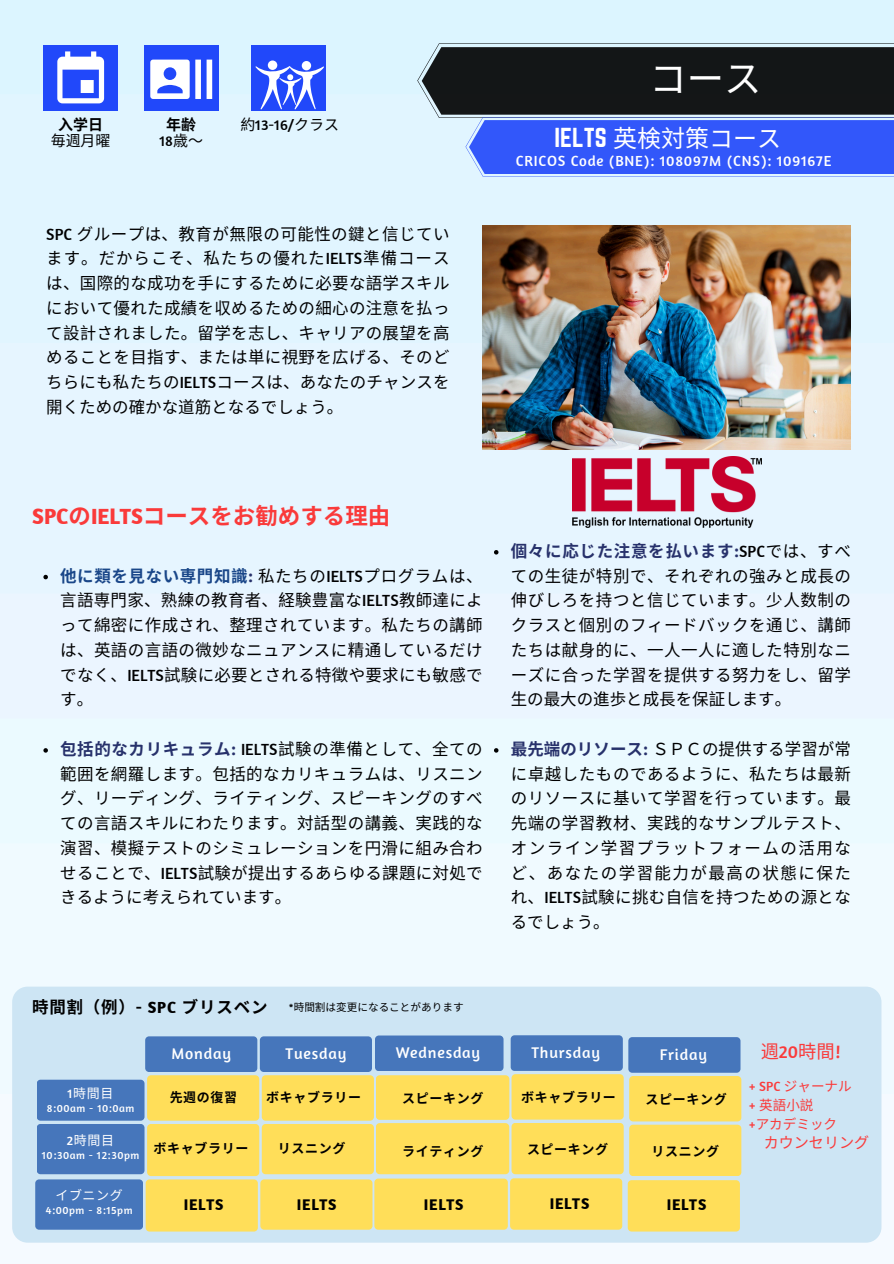
<style>
.page{position:relative;width:894px;height:1264px;background:#fff}
.page>*{position:absolute;margin:0;border:0;box-sizing:border-box;transform-origin:0 0}
.t1{font:37.35px "Noto Sans CJ Ksc";color:#fff}
.t2{font:24px "Noto Sans CJ Ksc";color:#fff}
.t3{font:700 22.5px "Noto Sans CJ Ksc";color:#fa3a3a}
.t4{font:18.3px "Noto Sans CJ Ksc";color:#fa3a3a}
.t5{font:16.5px/24.8px "Noto Sans CJ Ksc";letter-spacing:.02em;color:#000;text-align:justify}
.t6{font:700 16.5px "Noto Sans CJ Ksc";letter-spacing:.05em;color:#000}
.t7{font:15.9px "Amaranth";letter-spacing:.05em;color:#fff}
.t8{font:700 15.75px "Amaranth";letter-spacing:.05em;color:#000}
.t9{font:15px "Amaranth";letter-spacing:.05em;color:#fff}
.t10{font:15px "Amaranth";color:#000}
.t11{font:15px "Noto Sans CJ Ksc";color:#fa3a3a}
.t12{font:700 15px "Noto Sans CJ Ksc";color:#000}
.t13{font:15px "Noto Sans CJ Ksc";color:#000}
.t14{font:13.5px "Noto Sans CJ Ksc";color:#fa3a3a}
.t15{font:700 12.9px "Noto Sans CJ Ksc";letter-spacing:.05em;color:#000}
.t16{font:12.9px "Noto Sans CJ Ksc";letter-spacing:.05em;color:#fff}
.t17{font:10.95px "Amaranth";letter-spacing:.05em;color:#fff}
.t18{font:10.65px "Noto Sans CJ Ksc";color:#000}
.s1{font-family:"Noto Sans CJ Ksc"}
.s2{font-family:"Amaranth"}
.s3{font-family:"Norwester"}
.s4{font-weight:700;color:#1a4789}
.s5{font-family:"Amaranth";font-weight:700;color:#27316b}
.s6{font-weight:700;color:#27316b}
</style>
<div class="page">
<img style="left:0;top:0;width:893px;height:1243px">
<svg style="left:372px;top:40px;width:521px;height:137px;background:#4d5f96"></svg>
<div style="left:43px;top:45px;width:75px;height:66px;background:#2148fa"></div>
<div style="left:144px;top:45px;width:74px;height:66px;background:#2148fa"></div>
<div style="left:251px;top:45px;width:74px;height:66px;background:#2148fa"></div>
<div style="left:268px;top:60px;width:9px;height:10px;background:#fff;border-radius:50%"></div>
<div style="left:301px;top:61px;width:10px;height:9px;background:#fff;border-radius:50%"></div>
<svg style="left:255px;top:66px;width:69px;height:44px"></svg>
<svg style="left:57px;top:51px;width:47px;height:52px"></svg>
<svg style="left:150px;top:60px;width:62px;height:39px"></svg>
<img style="left:482px;top:225px;width:368px;height:224px">
<img style="left:572px;top:457px;width:189px;height:71px">
<svg style="left:43px;top:575px;width:5px;height:4px"></svg>
<svg style="left:43px;top:748px;width:5px;height:4px"></svg>
<svg style="left:494px;top:550px;width:4px;height:4px"></svg>
<svg style="left:494px;top:748px;width:4px;height:4px"></svg>
<div style="left:12px;top:986px;width:869px;height:256px;background:#cde5f4;border-radius:15px"></div>
<div style="left:37px;top:1079px;width:107px;height:41px;background:#4676bb;border-radius:4px"></div>
<div style="left:145px;top:1036px;width:112px;height:35px;background:#4676bb;border-radius:4px"></div>
<div style="left:147px;top:1075px;width:112px;height:45px;background:#ffde59;border-radius:4px"></div>
<div style="left:37px;top:1123px;width:107px;height:51px;background:#4676bb;border-radius:4px"></div>
<div style="left:147px;top:1123px;width:112px;height:53px;background:#ffde59;border-radius:4px"></div>
<div style="left:260px;top:1036px;width:112px;height:35px;background:#4676bb;border-radius:4px"></div>
<div style="left:262px;top:1075px;width:112px;height:45px;background:#ffde59;border-radius:4px"></div>
<div style="left:262px;top:1123px;width:112px;height:51px;background:#ffde59;border-radius:4px"></div>
<div style="left:375px;top:1035px;width:128px;height:36px;background:#4676bb;border-radius:4px"></div>
<div style="left:376px;top:1075px;width:133px;height:44px;background:#ffde59;border-radius:4px"></div>
<div style="left:376px;top:1123px;width:133px;height:51px;background:#ffde59;border-radius:4px"></div>
<div style="left:510px;top:1035px;width:112px;height:35px;background:#4676bb;border-radius:4px"></div>
<div style="left:511px;top:1074px;width:112px;height:45px;background:#ffde59;border-radius:4px"></div>
<div style="left:511px;top:1122px;width:112px;height:52px;background:#ffde59;border-radius:4px"></div>
<div style="left:35px;top:1179px;width:108px;height:50px;background:#4676bb;border-radius:4px"></div>
<div style="left:146px;top:1179px;width:112px;height:52px;background:#ffde59;border-radius:4px"></div>
<div style="left:260px;top:1179px;width:112px;height:50px;background:#ffde59;border-radius:4px"></div>
<div style="left:374px;top:1178px;width:133px;height:51px;background:#ffde59;border-radius:4px"></div>
<div style="left:510px;top:1178px;width:112px;height:51px;background:#ffde59;border-radius:4px"></div>
<div style="left:628px;top:1037px;width:112px;height:35px;background:#4676bb;border-radius:4px"></div>
<div style="left:629px;top:1075px;width:112px;height:46px;background:#ffde59;border-radius:4px"></div>
<div style="left:629px;top:1124px;width:112px;height:52px;background:#ffde59;border-radius:4px"></div>
<div style="left:627px;top:1180px;width:112px;height:51px;background:#ffde59;border-radius:4px"></div>
<p class="t12" style="left:58px;top:112px;width:42px">入学日</p>
<h3 class="t13" style="left:51px;top:128px;width:61px">毎週月曜</h3>
<p class="t12" style="left:166px;top:112px;width:31px">年齢</p>
<h4 class="t10" style="left:159px;top:131px;width:44px">18<span class="s1">歳～</span></h4>
<p class="t10" style="left:240px;top:115px;width:100px"><span class="s1">約</span>13-16/<span class="s1">クラス</span></p>
<h2 class="t5" style="left:46px;top:220px;width:404px;text-align:left"><span class="s2">SPC</span> グループは、教育が無限の可能性の鍵と信じています。だからこそ、私たちの優れた<span class="s2">IELTS</span>準備コースは、国際的な成功を手にするために必要な語学スキルにおいて優れた成績を収めるための細心の注意を払って設計されました。留学を志し、キャリアの展望を高めることを目指す、または単に視野を広げる、そのどちらにも私たちの<span class="s2">IELTS</span>コースは、あなたのチャンスを開くための確かな道筋となるでしょう。</h2>
<p class="t1" style="left:649px;top:49px;width:114px">コース</p>
<h1 class="t2" style="left:554px;top:119px;width:228px"><span class="s3">IELTS</span> 英検対策コース</h1>
<p class="t9" style="left:516px;top:151px;width:317px">CRICOS Code (BNE): 108097M (CNS): 109167E</p>
<p class="t3" style="left:32px;top:498px;width:359px"><span class="s2">SPC</span>の<span class="s2">IELTS</span>コースをお勧めする理由</p>
<p class="t5" style="left:60px;top:562px;width:424px"><span class="s4">他に類を見ない専門知識</span><span class="s5">:</span> 私たちの<span class="s2">IELTS</span>プログラムは、言語専門家、熟練の教育者、経験豊富な<span class="s2">IELTS</span>教師達によって綿密に作成され、整理されています。私たちの講師は、英語の言語の微妙なニュアンスに精通しているだけでなく、<span class="s2">IELTS</span>試験に必要とされる特徴や要求にも敏感です。</p>
<p class="t5" style="left:60px;top:735px;width:424px"><span class="s6">包括的なカリキュラム</span><span class="s5">:</span> <span class="s2">IELTS</span>試験の準備として、全ての範囲を網羅します。包括的なカリキュラムは、リスニング、リーディング、ライティング、スピーキングのすべての言語スキルにわたります。対話型の講義、実践的な演習、模擬テストのシミュレーションを円滑に組み合わせることで、<span class="s2">IELTS</span>試験が提出するあらゆる課題に対処できるように考えられています。</p>
<p class="t5" style="left:510px;top:537px;width:341px"><span class="s6">個々に応じた注意を払います</span><span class="s5">:</span><span class="s2">SPC</span>では、すべての生徒が特別で、それぞれの強みと成長の伸びしろを持つと信じています。少人数制のクラスと個別のフィードバックを通じ、講師たちは献身的に、一人一人に適した特別なニーズに合った学習を提供する努力をし、留学生の最大の進歩と成長を保証します。</p>
<p class="t5" style="left:510px;top:735px;width:341px"><span class="s6">最先端のリソース</span><span class="s5">:</span> ＳＰＣの提供する学習が常に卓越したものであるように、私たちは最新のリソースに基いて学習を行っています。最先端の学習教材、実践的なサンプルテスト、オンライン学習プラットフォームの活用など、あなたの学習能力が最高の状態に保たれ、<span class="s2">IELTS</span>試験に挑む自信を持つための源となるでしょう。</p>
<p class="t6" style="left:32px;top:994px;width:237px">時間割（例）<span class="s2">- SPC</span> ブリスベン</p>
<p class="t18" style="left:289px;top:998px;width:176px"><span class="s2">*</span>時間割は変更になることがあります</p>
<p class="t7" style="left:171px;top:1043px;width:61px">Monday</p>
<p class="t16" style="left:68px;top:1083px;width:43px"><span class="s2">1</span>時間目</p>
<h6 class="t17" style="left:47px;top:1101px;width:89px">8:00am - 10:0am</h6>
<p class="t7" style="left:395px;top:1042px;width:86px">Wednesday</p>
<p class="t15" style="left:402px;top:1087px;width:83px">スピーキング</p>
<p class="t7" style="left:285px;top:1043px;width:62px">Tuesday</p>
<p class="t15" style="left:266px;top:1087px;width:96px">ボキャブラリー</p>
<p class="t15" style="left:170px;top:1086px;width:69px">先週の復習</p>
<p class="t7" style="left:531px;top:1042px;width:70px">Thursday</p>
<p class="t15" style="left:521px;top:1086px;width:96px">ボキャブラリー</p>
<p class="t16" style="left:67px;top:1129px;width:44px"><span class="s2">2</span>時間目</p>
<p class="t17" style="left:42px;top:1147px;width:99px">10:30am - 12:30pm</p>
<p class="t15" style="left:153px;top:1138px;width:96px">ボキャブラリー</p>
<p class="t15" style="left:278px;top:1137px;width:69px">リスニング</p>
<p class="t15" style="left:402px;top:1140px;width:83px">ライティング</p>
<p class="t15" style="left:527px;top:1139px;width:83px">スピーキング</p>
<p class="t7" style="left:659px;top:1044px;width:49px">Friday</p>
<h6 class="t15" style="left:645px;top:1088px;width:83px">スピーキング</h6>
<h6 class="t15" style="left:651px;top:1141px;width:69px">リスニング</h6>
<p class="t16" style="left:55px;top:1185px;width:69px">イブニング</p>
<p class="t17" style="left:46px;top:1203px;width:88px">4:00pm - 8:15pm</p>
<p class="t8" style="left:184px;top:1194px;width:41px">IELTS</p>
<h6 class="t8" style="left:297px;top:1194px;width:41px">IELTS</h6>
<h6 class="t8" style="left:424px;top:1194px;width:41px">IELTS</h6>
<h5 class="t8" style="left:549px;top:1193px;width:41px">IELTS</h5>
<p class="t8" style="left:666px;top:1194px;width:41px">IELTS</p>
<p class="t4" style="left:760px;top:1037px;width:82px">週<span class="s2">20</span>時間<span class="s2">!</span></p>
<p class="t14" style="left:748px;top:1075px;width:104px"><span class="s2">+ SPC</span> ジャーナル</p>
<p class="t14" style="left:748px;top:1094px;width:66px"><span class="s2">+</span> 英語小説</p>
<h6 class="t14" style="left:748px;top:1113px;width:90px"><span class="s2">+</span>アカデミック</h6>
<p class="t11" style="left:763px;top:1130px;width:107px">カウンセリング</p>
</div>
